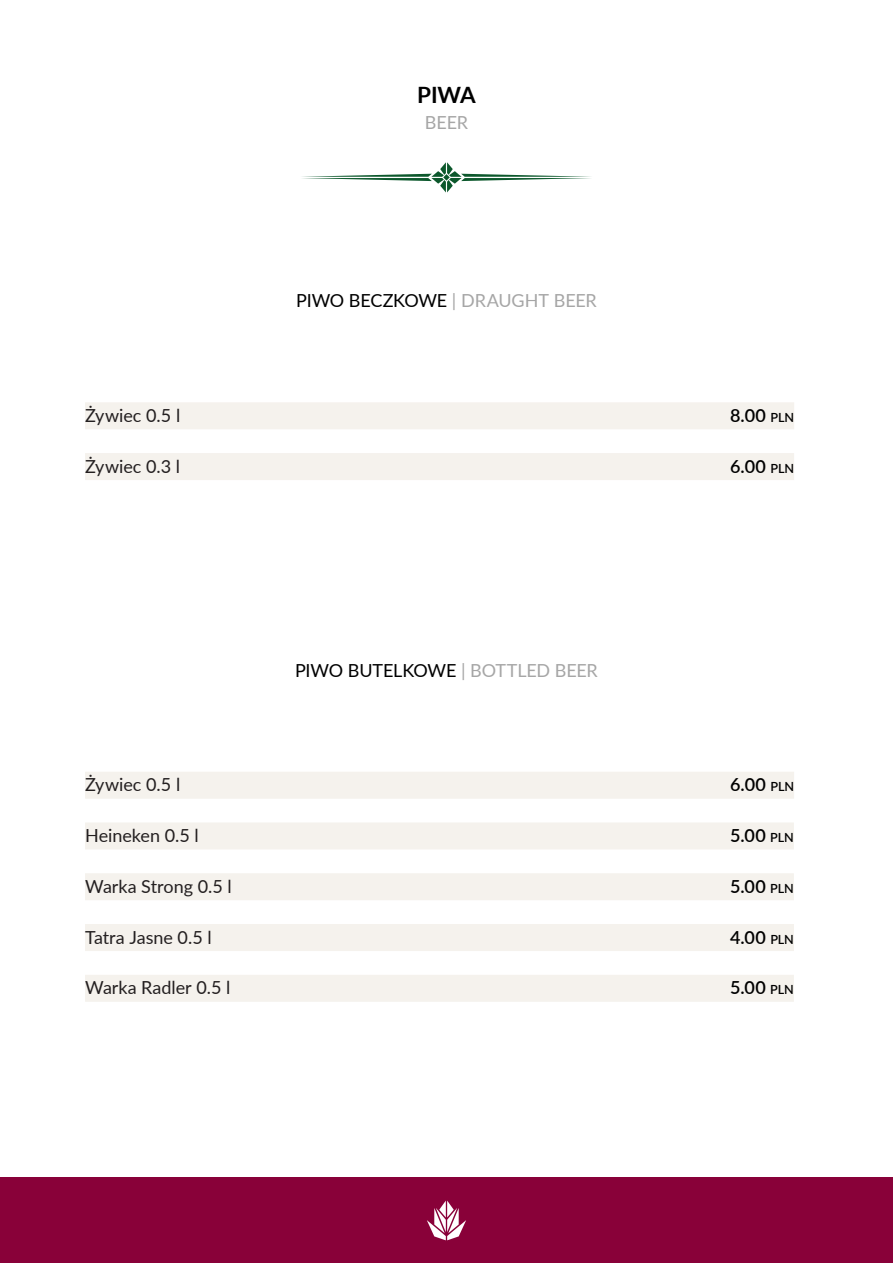
<style>
.page{position:relative;width:893px;height:1263px;background:#fff}
.page>*{position:absolute;margin:0;border:0;box-sizing:border-box;transform-origin:0 0}
.nagłówki{font:700 22.5px "Lato";color:#000}
.tekst_zwykly_pl{font:18px "Lato";letter-spacing:-.005em;color:#231f20}
.nagłówki_angielskie{font:18px "Lato";letter-spacing:-.005em;color:#000}
.tekst_zwykly_pl-2{font:600 18px "Lato";letter-spacing:.025em;color:#000}
.nagłówki_angielskie-2{font:18px "Lato";color:#a6a6a6}
.s1{color:#a6a6a6}
.s2{font-size:12.6px}
</style>
<div class="page">
<div style="left:0;top:1178px;width:893px;height:85px;background:#890139"></div>
<svg style="left:427px;top:1200px;width:39px;height:40px"></svg>
<svg style="left:302px;top:162px;width:289px;height:30px"></svg>
<div style="left:85px;top:402px;width:709px;height:27px;background:#f5f2ed"></div>
<div style="left:85px;top:453px;width:709px;height:27px;background:#f5f2ed"></div>
<div style="left:85px;top:772px;width:709px;height:27px;background:#f5f2ed"></div>
<div style="left:85px;top:822px;width:709px;height:27px;background:#f5f2ed"></div>
<div style="left:85px;top:873px;width:709px;height:27px;background:#f5f2ed"></div>
<div style="left:85px;top:924px;width:709px;height:27px;background:#f5f2ed"></div>
<div style="left:85px;top:975px;width:709px;height:27px;background:#f5f2ed"></div>
<p class="nagłówki" style="left:417px;top:78px;width:60px">PIWA</p>
<p class="nagłówki_angielskie-2" style="left:425px;top:109px;width:45px">BEER</p>
<p class="nagłówki_angielskie" style="left:296px;top:288px;width:302px">PIWO BECZKOWE <span class="s1">| DRAUGHT BEER</span></p>
<p class="tekst_zwykly_pl" style="left:85px;top:402px;width:97px">Żywiec 0.5 l</p>
<p class="tekst_zwykly_pl-2" style="left:730px;top:402px;width:66px">8.00 <span class="s2">PLN</span></p>
<p class="tekst_zwykly_pl" style="left:85px;top:453px;width:97px">Żywiec 0.3 l</p>
<p class="tekst_zwykly_pl-2" style="left:730px;top:453px;width:65px">6.00 <span class="s2">PLN</span></p>
<p class="nagłówki_angielskie" style="left:295px;top:657px;width:304px">PIWO BUTELKOWE <span class="s1">| BOTTLED BEER</span></p>
<p class="tekst_zwykly_pl" style="left:85px;top:772px;width:97px">Żywiec 0.5 l</p>
<p class="tekst_zwykly_pl-2" style="left:730px;top:772px;width:65px">6.00 <span class="s2">PLN</span></p>
<p class="tekst_zwykly_pl" style="left:85px;top:822px;width:115px">Heineken 0.5 l</p>
<p class="tekst_zwykly_pl-2" style="left:730px;top:822px;width:65px">5.00 <span class="s2">PLN</span></p>
<p class="tekst_zwykly_pl" style="left:85px;top:873px;width:148px">Warka Strong 0.5 l</p>
<p class="tekst_zwykly_pl-2" style="left:730px;top:873px;width:65px">5.00 <span class="s2">PLN</span></p>
<p class="tekst_zwykly_pl" style="left:85px;top:924px;width:128px">Tatra Jasne 0.5 l</p>
<p class="tekst_zwykly_pl-2" style="left:730px;top:924px;width:65px">4.00 <span class="s2">PLN</span></p>
<p class="tekst_zwykly_pl" style="left:85px;top:975px;width:147px">Warka Radler 0.5 l</p>
<p class="tekst_zwykly_pl-2" style="left:730px;top:975px;width:65px">5.00 <span class="s2">PLN</span></p>
</div>
